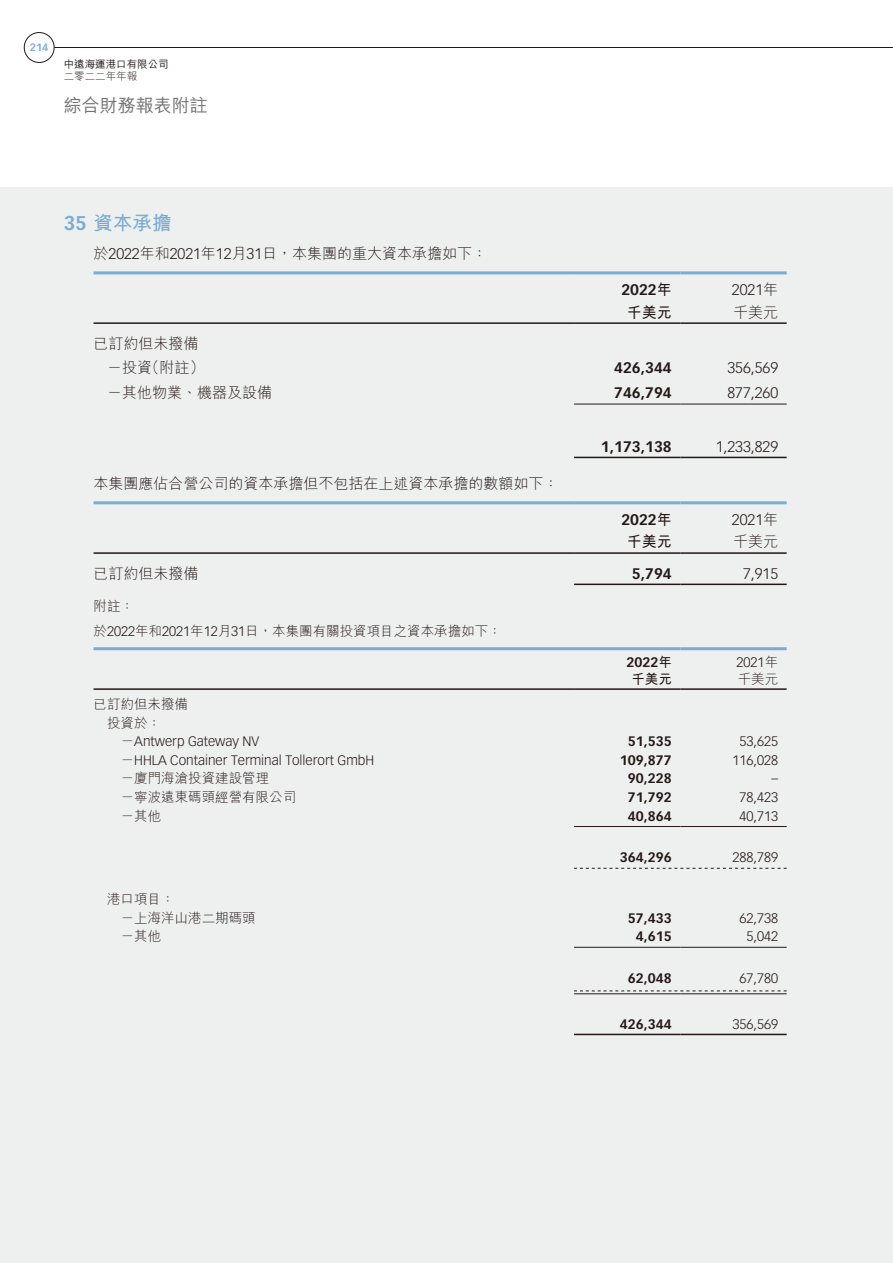
<style>
.page{position:relative;width:893px;height:1263px;background:#fff}
.page>*{position:absolute;margin:0;border:0;box-sizing:border-box;transform-origin:0 0}
.t1{font:19.5px "M Hei HK Bold E Ten B5 H";color:#7aadd3}
.t2{font:18px "M Hei HK Medium E Ten B5 H";color:#717171}
.t3{font:15px/24.6px "M Hei HK Light E Ten B5 H";color:#231916}
.t4{font:700 15px "Vectora LT Std";color:#231916}
.t5{font:300 15px "Vectora LT Std";color:#231916}
.t6{font:15px "M Hei HK Bold E Ten B5 H";color:#231916}
.t7{font:300 13.5px "Vectora LT Std";color:#231916}
.t8{font:13.5px/18.6px "M Hei HK Light E Ten B5 H";color:#231916}
.t9{font:700 13.5px "Vectora LT Std";color:#231916}
.t10{font:13.5px "M Hei HK Bold E Ten B5 H";color:#231916}
.t11{font:10.5px "M Hei HK Medium E Ten B5 H";color:#231916}
.t12{font:10.5px "M Hei HK Light E Ten B5 H";color:#231916}
.t13{font:700 10.5px "Vectora LT Std";color:#7aadd3}
.s1{font-family:"Vectora LT Std";font-weight:700}
.s2{font-family:"Vectora LT Std";font-weight:300}
.s3{font-family:"M Hei HK Bold E Ten B5 H";font-weight:400}
.s4{font-family:"M Hei HK Light E Ten B5 H";font-weight:400}
</style>
<div class="page">
<div style="left:0;top:187px;width:893px;height:1076px;background:#eeefef"></div>
<hr style="left:54px;top:47px;width:839px;height:1px;background:#231916">
<div style="left:24px;top:32px;width:30px;height:31px;border:1px solid #231916;border-radius:50%"></div>
<hr style="left:94px;top:271px;width:480px;height:3px;background:#7aadd3">
<hr style="left:574px;top:271px;width:106px;height:3px;background:#7aadd3">
<hr style="left:680px;top:271px;width:107px;height:3px;background:#7aadd3">
<hr style="left:94px;top:322px;width:480px;height:2px;background:#231916">
<hr style="left:574px;top:322px;width:106px;height:2px;background:#231916">
<hr style="left:680px;top:322px;width:107px;height:2px;background:#231916">
<hr style="left:574px;top:404px;width:106px;height:1px;background:#231916">
<hr style="left:680px;top:404px;width:107px;height:1px;background:#231916">
<hr style="left:574px;top:457px;width:106px;height:1px;background:#231916">
<hr style="left:680px;top:457px;width:107px;height:1px;background:#231916">
<hr style="left:94px;top:501px;width:480px;height:3px;background:#7aadd3">
<hr style="left:574px;top:501px;width:106px;height:3px;background:#7aadd3">
<hr style="left:680px;top:501px;width:107px;height:3px;background:#7aadd3">
<hr style="left:94px;top:552px;width:480px;height:2px;background:#231916">
<hr style="left:574px;top:552px;width:106px;height:2px;background:#231916">
<hr style="left:680px;top:552px;width:107px;height:2px;background:#231916">
<hr style="left:574px;top:584px;width:106px;height:1px;background:#231916">
<hr style="left:680px;top:584px;width:107px;height:1px;background:#231916">
<hr style="left:94px;top:647px;width:480px;height:3px;background:#7aadd3">
<hr style="left:574px;top:647px;width:106px;height:3px;background:#7aadd3">
<hr style="left:680px;top:647px;width:107px;height:3px;background:#7aadd3">
<hr style="left:94px;top:688px;width:480px;height:2px;background:#231916">
<hr style="left:574px;top:688px;width:106px;height:2px;background:#231916">
<hr style="left:680px;top:688px;width:107px;height:2px;background:#231916">
<hr style="left:574px;top:826px;width:106px;height:1px;background:#231916">
<hr style="left:680px;top:826px;width:107px;height:1px;background:#231916">
<svg style="left:574px;top:868px;width:213px;height:1px"></svg>
<hr style="left:574px;top:947px;width:106px;height:1px;background:#231916">
<hr style="left:680px;top:947px;width:107px;height:1px;background:#231916">
<hr style="left:574px;top:993px;width:106px;height:1px;background:#231916">
<svg style="left:574px;top:990px;width:213px;height:1px"></svg>
<hr style="left:680px;top:993px;width:107px;height:1px;background:#231916">
<hr style="left:574px;top:1034px;width:106px;height:1px;background:#231916">
<hr style="left:680px;top:1034px;width:107px;height:1px;background:#231916">
<p class="t13" style="left:30px;top:42px;width:20px">214</p>
<p class="t11" style="left:64px;top:60px;width:106px">中遠海運港口有限公司</p>
<p class="t12" style="left:64px;top:72px;width:75px">二零二二年年報</p>
<h2 class="t2" style="left:64px;top:98px;width:146px">綜合財務報表附註</h2>
<h1 class="t1" style="left:64px;top:215px;width:109px"><span class="s1">35</span> 資本承擔</h1>
<p class="t3" style="left:94px;top:244px;width:395px">於<span class="s2">2022</span>年和<span class="s2">2021</span>年<span class="s2">12</span>月<span class="s2">31</span>日，本集團的重大資本承擔如下：</p>
<p class="t3" style="left:107px;top:333px;width:99px;text-indent:-14px">已訂約但未撥備－投資（附註）</p>
<p class="t4" style="left:621px;top:282px;width:52px">2022<span class="s3">年</span></p>
<p class="t5" style="left:732px;top:282px;width:48px">2021<span class="s4">年</span></p>
<p class="t6" style="left:627px;top:306px;width:46px">千美元</p>
<p class="t3" style="left:733px;top:302px;width:46px">千美元</p>
<p class="t4" style="left:614px;top:361px;width:59px">426,344</p>
<p class="t5" style="left:727px;top:361px;width:52px">356,569</p>
<p class="t3" style="left:107px;top:382px;width:166px">－其他物業、機器及設備</p>
<p class="t4" style="left:614px;top:385px;width:59px">746,794</p>
<p class="t5" style="left:727px;top:385px;width:52px">877,260</p>
<p class="t3" style="left:94px;top:473px;width:466px">本集團應佔合營公司的資本承擔但不包括在上述資本承擔的數額如下：</p>
<p class="t4" style="left:601px;top:439px;width:73px">1,173,138</p>
<p class="t5" style="left:716px;top:439px;width:64px">1,233,829</p>
<p class="t4" style="left:621px;top:512px;width:52px">2022<span class="s3">年</span></p>
<p class="t5" style="left:732px;top:512px;width:48px">2021<span class="s4">年</span></p>
<p class="t6" style="left:627px;top:536px;width:46px">千美元</p>
<p class="t3" style="left:733px;top:531px;width:46px">千美元</p>
<p class="t3" style="left:94px;top:563px;width:106px">已訂約但未撥備</p>
<p class="t4" style="left:632px;top:566px;width:41px">5,794</p>
<p class="t5" style="left:743px;top:566px;width:37px">7,915</p>
<p class="t8" style="left:94px;top:595px;width:410px;line-height:25px">附註：<br>於<span class="s2">2022</span>年和<span class="s2">2021</span>年<span class="s2">12</span>月<span class="s2">31</span>日，本集團有關投資項目之資本承擔如下：</p>
<p class="t9" style="left:626px;top:656px;width:47px">2022<span class="s3">年</span></p>
<p class="t7" style="left:737px;top:656px;width:43px">2021<span class="s4">年</span></p>
<p class="t10" style="left:631px;top:673px;width:42px">千美元</p>
<p class="t8" style="left:738px;top:671px;width:42px">千美元</p>
<p class="t8" style="left:107px;top:696px;width:82px;text-indent:-14px">已訂約但未撥備投資於：</p>
<p class="t7" style="left:121px;top:735px;width:140px"><span class="s4">－</span>Antwerp Gateway NV</p>
<p class="t9" style="left:628px;top:735px;width:45px">51,535</p>
<p class="t7" style="left:740px;top:735px;width:40px">53,625</p>
<p class="t7" style="left:121px;top:753px;width:255px"><span class="s4">－</span>HHLA Container Terminal Tollerort GmbH</p>
<p class="t9" style="left:620px;top:753px;width:53px">109,877</p>
<p class="t7" style="left:732px;top:753px;width:47px">116,028</p>
<p class="t8" style="left:121px;top:771px;width:150px">－廈門海滄投資建設管理</p>
<p class="t9" style="left:628px;top:772px;width:45px">90,228</p>
<p class="t7" style="left:771px;top:772px;width:8px">–</p>
<p class="t8" style="left:121px;top:789px;width:177px">－寧波遠東碼頭經營有限公司</p>
<p class="t9" style="left:628px;top:791px;width:45px">71,792</p>
<p class="t7" style="left:740px;top:791px;width:40px">78,423</p>
<p class="t8" style="left:121px;top:808px;width:42px">－其他</p>
<p class="t9" style="left:628px;top:809px;width:45px">40,864</p>
<p class="t7" style="left:740px;top:809px;width:40px">40,713</p>
<p class="t9" style="left:620px;top:851px;width:53px">364,296</p>
<p class="t7" style="left:732px;top:851px;width:47px">288,789</p>
<p class="t8" style="left:121px;top:892px;width:136px;text-indent:-14px">港口項目：<br>－上海洋山港二期碼頭</p>
<p class="t9" style="left:628px;top:911px;width:45px">57,433</p>
<p class="t7" style="left:740px;top:911px;width:40px">62,738</p>
<p class="t8" style="left:121px;top:929px;width:42px">－其他</p>
<p class="t9" style="left:636px;top:930px;width:37px">4,615</p>
<p class="t7" style="left:747px;top:930px;width:33px">5,042</p>
<p class="t9" style="left:628px;top:972px;width:45px">62,048</p>
<p class="t7" style="left:740px;top:972px;width:40px">67,780</p>
<p class="t9" style="left:620px;top:1018px;width:53px">426,344</p>
<p class="t7" style="left:732px;top:1018px;width:47px">356,569</p>
</div>
